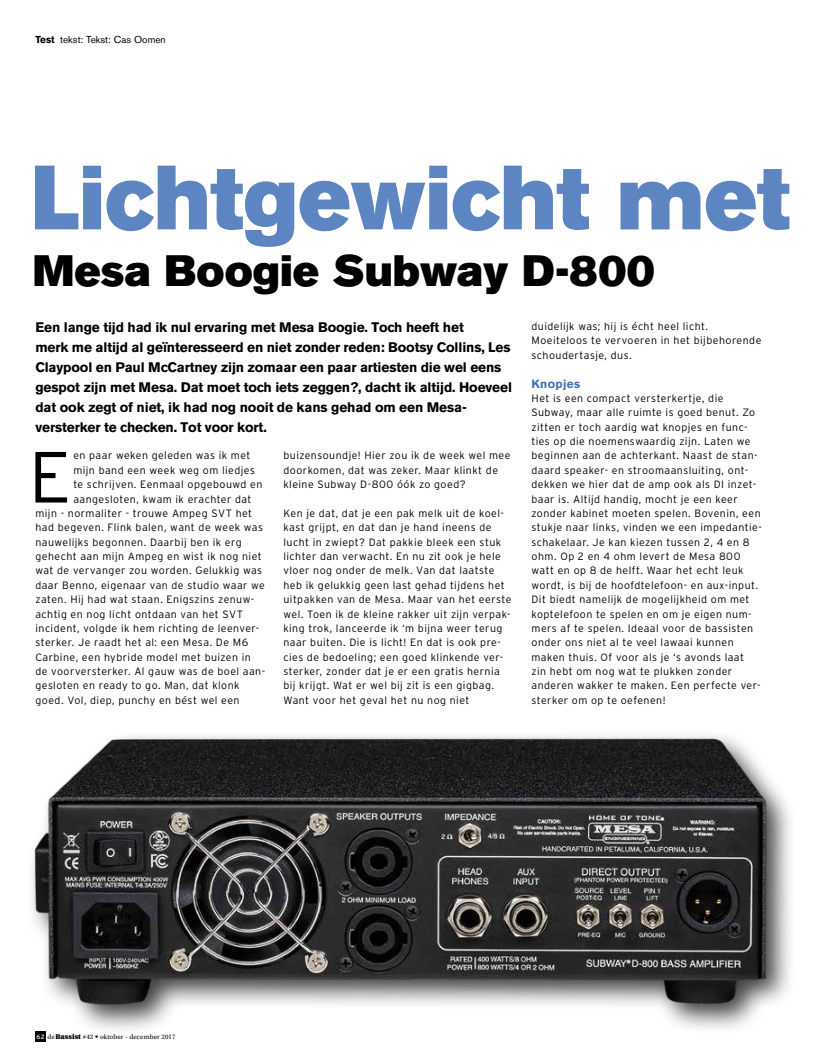
<style>
.page{position:relative;width:815px;height:1063px;background:#fff}
.page>*{position:absolute;margin:0;border:0;box-sizing:border-box;transform-origin:0 0}
.t1{font:90.12px "Akzidenz Grotesk BE Super";color:#4070b6}
.t2{font:300 72.25px "Interstate";color:#000}
.t3{font:43.62px "Akzidenz Grotesk BE Super";color:#000}
.t4{font:700 13.75px/20px "Akzidenz Grotesk BE";letter-spacing:-.01em;color:#000}
.t5{font:700 11.88px "Akzidenz Grotesk BE";letter-spacing:.03em;color:#4070b6}
.t6{font:300 10.62px/14.4px "Interstate";letter-spacing:.04em;color:#000}
.t7{font:10px "Akzidenz Grotesk BE";color:#000}
.t8{font:6.88px "Utopia Std";letter-spacing:.015em;color:#000}
.s1{font-weight:700}
.s2{font-family:"Interstate";font-size:6.25px;color:#fff}
.s3{font-family:"Utopia";font-weight:900}
</style>
<div class="page">
<img style="left:31px;top:735px;width:759px;height:295px">
<div style="left:35px;top:1031px;width:11px;height:11px;background:#000"></div>
<p class="t7" style="left:35px;top:33px;width:132px"><span class="s1">Test</span> tekst: Tekst: Cas Oomen</p>
<h1 class="t1" style="left:31px;top:145px;width:760px">Lichtgewicht met</h1>
<h3 class="t3" style="left:33px;top:246px;width:624px">Mesa Boogie Subway D-800</h3>
<p class="t4" style="left:35px;top:318px;width:478px">Een lange tijd had ik nul ervaring met Mesa Boogie. Toch heeft het<br>merk me altijd al geïnteresseerd en niet zonder reden: Bootsy Collins, Les Claypool en Paul McCartney zijn zomaar een paar artiesten die wel eens gespot zijn met Mesa. Dat moet toch iets zeggen?, dacht ik altijd. Hoeveel dat ook zegt of niet, ik had nog nooit de kans gehad om een Mesa&shy;versterker te checken. Tot voor kort.</p>
<h2 class="t2" style="left:29px;top:436px;width:44px">E</h2>
<p class="t6" style="left:73px;top:448px;width:179px">en paar weken geleden was ik met</p>
<p class="t6" style="left:73px;top:463px;width:183px">mijn band een week weg om liedjes</p>
<p class="t6" style="left:73px;top:477px;width:190px">te schrijven. Eenmaal opgebouwd en</p>
<p class="t6" style="left:73px;top:492px;width:180px">aangesloten, kwam ik erachter dat</p>
<p class="t6" style="left:35px;top:506px;width:218px">mijn - normaliter - trouwe Ampeg SVT het</p>
<p class="t6" style="left:35px;top:520px;width:229px">had begeven. Flink balen, want de week was</p>
<p class="t6" style="left:35px;top:535px;width:208px">nauwelijks begonnen. Daarbij ben ik erg</p>
<p class="t6" style="left:35px;top:549px;width:228px">gehecht aan mijn Ampeg en wist ik nog niet</p>
<p class="t6" style="left:35px;top:563px;width:228px">wat de vervanger zou worden. Gelukkig was</p>
<p class="t6" style="left:35px;top:578px;width:231px">daar Benno, eigenaar van de studio waar we</p>
<p class="t6" style="left:35px;top:592px;width:220px">zaten. Hij had wat staan. Enigszins zenuw-</p>
<p class="t6" style="left:35px;top:607px;width:209px">achtig en nog licht ontdaan van het SVT</p>
<p class="t6" style="left:35px;top:621px;width:225px">incident, volgde ik hem richting de leenver-</p>
<p class="t6" style="left:35px;top:635px;width:214px">sterker. Je raadt het al: een Mesa. De M6</p>
<p class="t6" style="left:35px;top:650px;width:217px">Carbine, een hybride model met buizen in</p>
<p class="t6" style="left:35px;top:664px;width:231px">de voorversterker. Al gauw was de boel aan-</p>
<p class="t6" style="left:35px;top:678px;width:206px">gesloten en ready to go. Man, dat klonk</p>
<p class="t6" style="left:35px;top:693px;width:206px">goed. Vol, diep, punchy en bést wel een</p>
<p class="t6" style="left:283px;top:448px;width:229px">buizensoundje! Hier zou ik de week wel mee doorkomen, dat was zeker. Maar klinkt de kleine Subway D-800 óók zo goed?</p>
<p class="t6" style="left:283px;top:506px;width:230px">Ken je dat, dat je een pak melk uit de koel&shy;kast grijpt, en dat dan je hand ineens de lucht in zwiept? Dat pakkie bleek een stuk lichter dan verwacht. En nu zit ook je hele vloer nog onder de melk. Van dat laatste heb ik gelukkig geen last gehad tijdens het uitpakken van de Mesa. Maar van het eerste wel. Toen ik de kleine rakker uit zijn verpak&shy;king trok, lanceerde ik ‘m bijna weer terug naar buiten. Die is licht! En dat is ook pre&shy;cies de bedoeling; een goed klinkende ver&shy;sterker, zonder dat je er een gratis hernia bij krijgt. Wat er wel bij zit is een gigbag.<br>Want voor het geval het nu nog niet</p>
<p class="t6" style="left:531px;top:319px;width:231px">duidelijk was; hij is écht heel licht.<br>Moeiteloos te vervoeren in het bijbehorende schoudertasje, dus.</p>
<p class="t5" style="left:531px;top:377px;width:50px">Knopjes</p>
<p class="t6" style="left:531px;top:391px;width:232px">Het is een compact versterkertje, die Subway, maar alle ruimte is goed benut. Zo zitten er toch aardig wat knopjes en func&shy;ties op die noemenswaardig zijn. Laten we beginnen aan de achterkant. Naast de stan&shy;daard speaker- en stroomaansluiting, ont&shy;dekken we hier dat de amp ook als DI inzet&shy;baar is. Altijd handig, mocht je een keer zonder kabinet moeten spelen. Bovenin, een stukje naar links, vinden we een impedantie&shy;schakelaar. Je kan kiezen tussen 2, 4 en 8 ohm. Op 2 en 4 ohm levert de Mesa 800 watt en op 8 de helft. Waar het echt leuk wordt, is bij de hoofdtelefoon- en aux-input.<br>Dit biedt namelijk de mogelijkheid om met koptelefoon te spelen en om je eigen num&shy;mers af te spelen. Ideaal voor de bassisten onder ons niet al te veel lawaai kunnen maken thuis. Of voor als je ‘s avonds laat<br>zin hebt om nog wat te plukken zonder anderen wakker te maken. Een perfecte ver&shy;sterker om op te oefenen!</p>
<p class="t8" style="left:37px;top:1033px;width:141px"><span class="s2">62</span> de<span class="s3">Bassist</span> #42 <span class="s3">•</span> oktober - december 2017</p>
</div>
